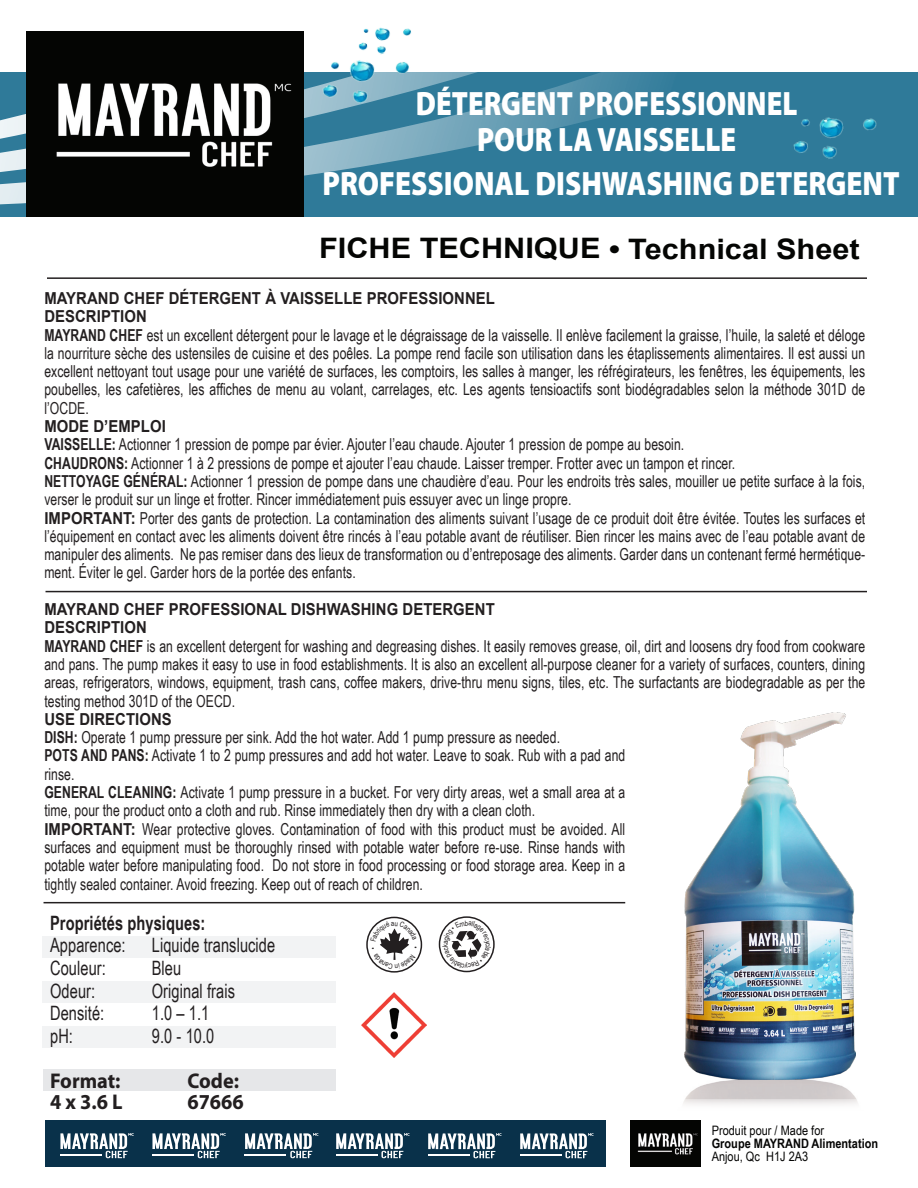
<style>
.page{position:relative;width:918px;height:1188px;background:#fff}
.page>*{position:absolute;margin:0;border:0;box-sizing:border-box;transform-origin:0 0}
.t1{font:900 33.9px/35.7px "Myriad Pro";color:#fff;text-align:center;scale:.84 1}
.t2{font:900 33.9px "Myriad Pro";color:#fff;scale:.86 1}
.t3{font:700 28.2px "Arial";color:#040503;scale:1.09 1}
.t4{font:700 21.3px "Myriad Pro";color:#231f20;scale:.95 1}
.t5{font:19.8px "Arial Narrow";letter-spacing:.005em;color:#231f20;scale:.9 1}
.t6{font:700 19.8px "Arial Narrow";letter-spacing:.005em;color:#231f20;scale:.9 1}
.t7{font:16.5px/18.3px "Arial Narrow";letter-spacing:.005em;color:#231f20;text-align:justify;scale:.9 1}
.t8{font:700 16.5px/18.3px "Arial";letter-spacing:.005em;color:#231f20;scale:.9 1}
.t9{font:13.05px "Arial Narrow";color:#050504}
.t10{font:700 13.05px "Arial Narrow";color:#050504}
.s1{font-weight:700}
.s2{font-family:"Arial";font-weight:700}
</style>
<div class="page">
<div style="left:0;top:72px;width:918px;height:144px;background:#2f7a99"></div>
<svg style="left:0;top:172px;width:328px;height:32px"></svg>
<svg style="left:0;top:72px;width:653px;height:100px"></svg>
<svg style="left:0;top:72px;width:467px;height:67px"></svg>
<div style="left:44px;top:1069px;width:292px;height:21px;background:#e6e7e9"></div>
<hr style="left:46px;top:591px;width:821px;height:1px;background:#231f20">
<hr style="left:47px;top:277px;width:820px;height:2px;background:#231f20">
<div style="left:43px;top:936px;width:293px;height:22px;background:#f2f3f4"></div>
<div style="left:43px;top:981px;width:293px;height:21px;background:#f2f3f4"></div>
<div style="left:43px;top:1026px;width:293px;height:22px;background:#f2f3f4"></div>
<img style="left:685px;top:1079px;width:171px;height:20px">
<div style="left:46px;top:1120px;width:560px;height:47px;background:#09314a"></div>
<img style="left:26px;top:31px;width:278px;height:185px">
<img style="left:631px;top:1120px;width:69px;height:47px">
<img style="left:362px;top:993px;width:65px;height:65px">
<hr style="left:44px;top:902px;width:581px;height:1px;background:#231f20">
<svg style="left:440px;top:917px;width:54px;height:55px"></svg>
<div style="left:439px;top:916px;width:56px;height:56px;border:2px solid #231f20;border-radius:50%"></div>
<svg style="left:367px;top:917px;width:54px;height:55px"></svg>
<div style="left:366px;top:917px;width:56px;height:56px;border:2px solid #231f20;border-radius:50%"></div>
<svg style="left:428px;top:1133px;width:74px;height:25px"></svg>
<svg style="left:520px;top:1133px;width:74px;height:25px"></svg>
<svg style="left:60px;top:1133px;width:74px;height:25px"></svg>
<svg style="left:152px;top:1133px;width:74px;height:25px"></svg>
<svg style="left:245px;top:1133px;width:73px;height:25px"></svg>
<svg style="left:336px;top:1133px;width:74px;height:25px"></svg>
<img style="left:685px;top:712px;width:171px;height:367px">
<img style="left:322px;top:60px;width:111px;height:50px">
<img style="left:358px;top:27px;width:53px;height:28px">
<img style="left:793px;top:117px;width:84px;height:42px">
<svg style="left:442px;top:920px;width:49px;height:48px"></svg>
<svg style="left:370px;top:921px;width:47px;height:48px"></svg>
<h1 class="t1" style="left:416px;top:86px;width:456px">DÉTERGENT PROFESSIONNEL<br>POUR LA VAISSELLE</h1>
<h1 class="t2" style="left:323px;top:165px;width:673px">PROFESSIONAL DISHWASHING DETERGENT</h1>
<h2 class="t3" style="left:319px;top:229px;width:497px">FICHE TECHNIQUE • Technical Sheet</h2>
<p class="t8" style="left:44px;top:289px;width:502px">MAYRAND CHEF DÉTERGENT À VAISSELLE PROFESSIONNEL<br>DESCRIPTION</p>
<p class="t7" style="left:44px;top:325px;width:914px"><span class="s1">MAYRAND CHEF</span> est un excellent détergent pour le lavage et le dégraissage de la vaisselle. Il enlève facilement la graisse, l’huile, la saleté et déloge la nourriture sèche des ustensiles de cuisine et des poêles. La pompe rend facile son utilisation dans les étaplissements alimentaires. Il est aussi un excellent nettoyant tout usage pour une variété de surfaces, les comptoirs, les salles à manger, les réfrégirateurs, les fenêtres, les équipements, les poubelles, les cafetières, les affiches de menu au volant, carrelages, etc. Les agents tensioactifs sont biodégradables selon la méthode 301D de l’OCDE.</p>
<p class="t8" style="left:44px;top:417px;width:137px">MODE D’EMPLOI</p>
<p class="t7" style="left:44px;top:435px;width:914px;text-align:left"><span class="s1">VAISSELLE:</span> Actionner 1 pression de pompe par évier. Ajouter l’eau chaude. Ajouter 1 pression de pompe au besoin.<br><span class="s1">CHAUDRONS:</span> Actionner 1 à 2 pressions de pompe et ajouter l’eau chaude. Laisser tremper. Frotter avec un tampon et rincer.<br><span class="s1">NETTOYAGE GÉNÉRAL:</span> Actionner 1 pression de pompe dans une chaudière d’eau. Pour les endroits très sales, mouiller ue petite surface à la fois, verser le produit sur un linge et frotter. Rincer immédiatement puis essuyer avec un linge propre.<br><span class="s2">IMPORTANT:</span> Porter des gants de protection. La contamination des aliments suivant l’usage de ce produit doit être évitée. Toutes les surfaces et l’équipement en contact avec les aliments doivent être rincés à l’eau potable avant de réutiliser. Bien rincer les mains avec de l’eau potable avant de manipuler des aliments. Ne pas remiser dans des lieux de transformation ou d’entreposage des aliments. Garder dans un contenant fermé hermétique&shy;ment. Éviter le gel. Garder hors de la portée des enfants.</p>
<p class="t8" style="left:44px;top:600px;width:502px">MAYRAND CHEF PROFESSIONAL DISHWASHING DETERGENT<br>DESCRIPTION</p>
<p class="t7" style="left:44px;top:636px;width:914px"><span class="s1">MAYRAND CHEF</span> is an excellent detergent for washing and degreasing dishes. It easily removes grease, oil, dirt and loosens dry food from cookware and pans. The pump makes it easy to use in food establishments. It is also an excellent all-purpose cleaner for a variety of surfaces, counters, dining areas, refrigerators, windows, equipment, trash cans, coffee makers, drive-thru menu signs, tiles, etc. The surfactants are biodegradable as per the testing method 301D of the OECD.</p>
<p class="t8" style="left:44px;top:710px;width:143px">USE DIRECTIONS</p>
<p class="t7" style="left:44px;top:728px;width:647px;text-align:left"><span class="s1">DISH:</span> Operate 1 pump pressure per sink. Add the hot water. Add 1 pump pressure as needed.<br><span class="s1">POTS AND PANS:</span> Activate 1 to 2 pump pressures and add hot water. Leave to soak. Rub with a pad and rinse.<br><span class="s1">GENERAL CLEANING:</span> Activate 1 pump pressure in a bucket. For very dirty areas, wet a small area at a time, pour the product onto a cloth and rub. Rinse immediately then dry with a clean cloth.<br><span class="s2">IMPORTANT:</span> Wear protective gloves. Contamination of food with this product must be avoided. All surfaces and equipment must be thoroughly rinsed with potable water before re-use. Rinse hands with potable water before manipulating food. Do not store in food processing or food storage area. Keep in a tightly sealed container. Avoid freezing. Keep out of reach of children.</p>
<p class="t6" style="left:50px;top:908px;width:174px">Propriétés physiques:</p>
<p class="t5" style="left:50px;top:931px;width:85px">Apparence:</p>
<p class="t5" style="left:152px;top:931px;width:139px">Liquide translucide</p>
<p class="t5" style="left:50px;top:954px;width:64px">Couleur:</p>
<p class="t5" style="left:152px;top:954px;width:34px">Bleu</p>
<p class="t5" style="left:50px;top:976px;width:52px">Odeur:</p>
<p class="t5" style="left:152px;top:976px;width:94px">Original frais</p>
<p class="t5" style="left:50px;top:999px;width:62px">Densité:</p>
<p class="t5" style="left:152px;top:999px;width:66px">1.0 – 1.1</p>
<p class="t5" style="left:50px;top:1021px;width:27px">pH:</p>
<p class="t5" style="left:152px;top:1021px;width:71px">9.0 - 10.0</p>
<p class="t4" style="left:50px;top:1067px;width:76px">Format:</p>
<p class="t4" style="left:187px;top:1067px;width:56px">Code:</p>
<p class="t4" style="left:50px;top:1088px;width:78px">4 x 3.6 L</p>
<p class="t4" style="left:187px;top:1088px;width:61px">67666</p>
<p class="t9" style="left:712px;top:1121px;width:114px">Produit pour / Made for</p>
<p class="t10" style="left:712px;top:1134px;width:168px">Groupe MAYRAND Alimentation</p>
<p class="t9" style="left:712px;top:1147px;width:98px">Anjou, Qc H1J 2A3</p>
</div>
